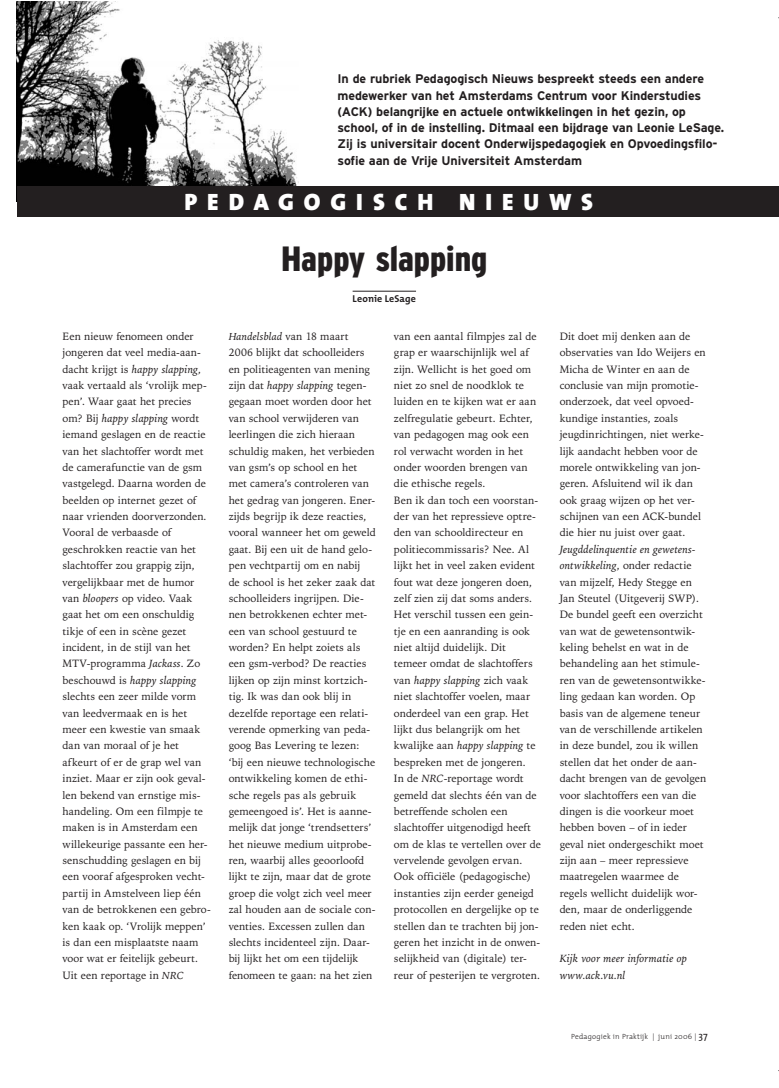
<style>
.page{position:relative;width:779px;height:1088px;background:#fff}
.page>*{position:absolute;margin:0;border:0;box-sizing:border-box;transform-origin:0 0}
.t1{font:900 condensed 35px "Interstate";color:#231f20}
.t2{font:900 23.75px "The Mix";letter-spacing:.415em;color:#fff}
.t3{font:700 12.5px/16.2px "Interstate";letter-spacing:-.01em;color:#231f20}
.t4{font:italic 10.88px/16.4px "Iowan Old Style BT";letter-spacing:.01em;color:#231f20}
.t5{font:10.62px/16.4px "Iowan Old Style BT";color:#231f20}
.t6{font:700 10px "The Mix";letter-spacing:.01em;color:#231f20}
.t7{font:300 7.5px "The Mix";letter-spacing:.03em;color:#231f20}
.s1{font-style:normal;font-size:10.62px}
.s2{font-style:italic;font-size:10.88px}
.s3{font-style:italic}
.s4{font-weight:400;font-size:10px}
</style>
<div class="page">
<img style="left:17px;top:1px;width:282px;height:185px">
<div style="left:17px;top:186px;width:761px;height:31px;background:#231f20"></div>
<hr style="left:353px;top:291px;width:63px;height:1px;background:#231f20">
<p class="t3" style="left:337px;top:71px;width:388px">In de rubriek Pedagogisch Nieuws bespreekt steeds een andere medewerker van het Amsterdams Centrum voor Kinderstudies (ACK) belangrijke en actuele ontwikkelingen in het gezin, op school, of in de instelling. Ditmaal een bijdrage van Leonie LeSage.<br>Zij is universitair docent Onderwijspedagogiek en Opvoedingsfilo&shy;sofie aan de Vrije Universiteit Amsterdam</p>
<h2 class="t2" style="left:185px;top:182px;width:410px">PEDAGOGISCH NIEUWS</h2>
<h1 class="t1" style="left:281px;top:239px;width:208px">Happy slapping</h1>
<p class="t5" style="left:63px;top:328px;width:140px">Een nieuw fenomeen onder jongeren dat veel media-aan-</p>
<p class="t4" style="left:63px;top:360px;width:140px"><span class="s1">dacht krijgt is</span> happy slapping,</p>
<p class="t5" style="left:63px;top:377px;width:146px">vaak vertaald als ‘vrolijk mep&shy;pen’. Waar gaat het precies</p>
<p class="t4" style="left:63px;top:410px;width:138px"><span class="s1">om? Bij</span> happy slapping <span class="s1">wordt</span></p>
<p class="t5" style="left:63px;top:426px;width:146px">iemand geslagen en de reactie van het slachtoffer wordt met de camerafunctie van de gsm vastgelegd. Daarna worden de beelden op internet gezet of naar vrienden doorverzonden.<br>Vooral de verbaasde of geschrokken reactie van het slachtoffer zou grappig zijn, vergelijkbaar met de humor van <span class="s2">bloopers</span> op video. Vaak gaat het om een onschuldig tikje of een in scène gezet incident, in de stijl van het<br>MTV-programma <span class="s2">Jackass</span>. Zo</p>
<p class="t4" style="left:63px;top:672px;width:135px"><span class="s1">beschouwd is</span> happy slapping</p>
<p class="t5" style="left:63px;top:688px;width:150px">slechts een zeer milde vorm van leedvermaak en is het meer een kwestie van smaak dan van moraal of je het afkeurt of er de grap wel van inziet. Maar er zijn ook geval&shy;len bekend van ernstige mis&shy;handeling. Om een filmpje te maken is in Amsterdam een willekeurige passante een her&shy;senschudding geslagen en bij een vooraf afgesproken vecht&shy;partij in Amstelveen liep één van de betrokkenen een gebro&shy;ken kaak op. ‘Vrolijk meppen’ is dan een misplaatste naam voor wat er feitelijk gebeurt.<br>Uit een reportage in <span class="s3">NRC</span></p>
<p class="t6" style="left:353px;top:290px;width:65px">Leonie LeSage</p>
<p class="t5" style="left:229px;top:328px;width:148px"><span class="s3">Handelsblad</span> van 18 maart<br>2006 blijkt dat schoolleiders en politieagenten van mening zijn dat <span class="s2">happy slapping</span> tegen&shy;gegaan moet worden door het van school verwijderen van leerlingen die zich hieraan schuldig maken, het verbieden van gsm’s op school en het met camera’s controleren van het gedrag van jongeren. Ener&shy;zijds begrijp ik deze reacties, vooral wanneer het om geweld gaat. Bij een uit de hand gelo&shy;pen vechtpartij om en nabij<br>de school is het zeker zaak dat schoolleiders ingrijpen. Die&shy;nen betrokkenen echter met&shy;een van school gestuurd te worden? En helpt zoiets als een gsm-verbod? De reacties lijken op zijn minst kortzich&shy;tig. Ik was dan ook blij in dezelfde reportage een relati&shy;verende opmerking van peda&shy;goog Bas Levering te lezen: ‘bij een nieuwe technologische ontwikkeling komen de ethi&shy;sche regels pas als gebruik gemeengoed is’. Het is aanne&shy;melijk dat jonge ‘trendsetters’ het nieuwe medium uitprobe&shy;ren, waarbij alles geoorloofd lijkt te zijn, maar dat de grote groep die volgt zich veel meer zal houden aan de sociale con&shy;venties. Excessen zullen dan slechts incidenteel zijn. Daar&shy;bij lijkt het om een tijdelijk fenomeen te gaan: na het zien</p>
<p class="t5" style="left:394px;top:328px;width:146px">van een aantal filmpjes zal de grap er waarschijnlijk wel af zijn. Wellicht is het goed om niet zo snel de noodklok te luiden en te kijken wat er aan zelfregulatie gebeurt. Echter, van pedagogen mag ook een rol verwacht worden in het onder woorden brengen van die ethische regels.<br>Ben ik dan toch een voorstan&shy;der van het repressieve optre&shy;den van schooldirecteur en politiecommissaris? Nee. Al lijkt het in veel zaken evident fout wat deze jongeren doen, zelf zien zij dat soms anders.<br>Het verschil tussen een gein&shy;tje en een aanranding is ook niet altijd duidelijk. Dit temeer omdat de slachtoffers</p>
<p class="t4" style="left:394px;top:672px;width:136px"><span class="s1">van</span> happy slapping <span class="s1">zich vaak</span></p>
<p class="t5" style="left:394px;top:688px;width:148px">niet slachtoffer voelen, maar onderdeel van een grap. Het lijkt dus belangrijk om het kwalijke aan <span class="s2">happy slapping</span> te bespreken met de jongeren.<br>In de <span class="s2">NRC</span>-reportage wordt gemeld dat slechts één van de betreffende scholen een slachtoffer uitgenodigd heeft om de klas te vertellen over de vervelende gevolgen ervan.<br>Ook officiële (pedagogische) instanties zijn eerder geneigd protocollen en dergelijke op te stellen dan te trachten bij jon&shy;geren het inzicht in de onwen&shy;selijkheid van (digitale) ter&shy;reur of pesterijen te vergroten.</p>
<p class="t5" style="left:559px;top:328px;width:148px">Dit doet mij denken aan de observaties van Ido Weijers en<br>Micha de Winter en aan de conclusie van mijn promotie&shy;onderzoek, dat veel opvoed&shy;kundige instanties, zoals jeugdinrichtingen, niet werke&shy;lijk aandacht hebben voor de morele ontwikkeling van jon&shy;geren. Afsluitend wil ik dan ook graag wijzen op het ver&shy;schijnen van een ACK-bundel die hier nu juist over gaat.</p>
<p class="t4" style="left:559px;top:541px;width:137px">Jeugddelinquentie en gewetens-</p>
<p class="t5" style="left:559px;top:557px;width:148px"><span class="s2">ontwikkeling</span>, onder redactie van mijzelf, Hedy Stegge en<br>Jan Steutel (Uitgeverij SWP).<br>De bundel geeft een overzicht van wat de gewetensontwik&shy;keling behelst en wat in de behandeling aan het stimule&shy;ren van de gewetensontwikke&shy;ling gedaan kan worden. Op basis van de algemene teneur van de verschillende artikelen in deze bundel, zou ik willen stellen dat het onder de aan&shy;dacht brengen van de gevolgen voor slachtoffers een van die dingen is die voorkeur moet hebben boven – of in ieder geval niet ondergeschikt moet zijn aan – meer repressieve maatregelen waarmee de regels wellicht duidelijk wor&shy;den, maar de onderliggende reden niet echt.</p>
<p class="t4" style="left:559px;top:950px;width:129px">Kijk voor meer informatie op www.ack.vu.nl</p>
<p class="t7" style="left:571px;top:1030px;width:138px">Pedagogiek in Praktijk | juni 2006 | <span class="s4">37</span></p>
</div>
